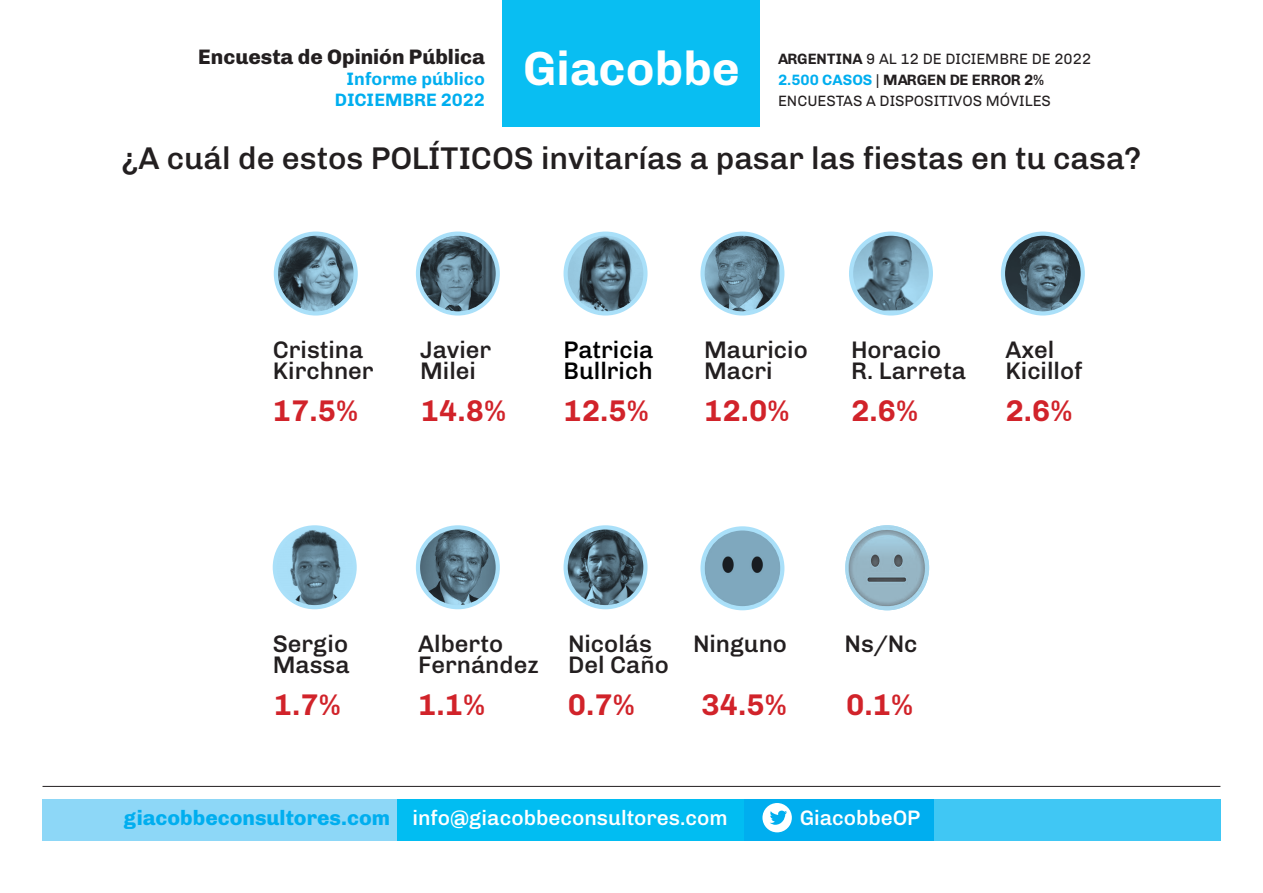
<style>
.page{position:relative;width:1263px;height:893px;background:#fff}
.page>*{position:absolute;margin:0;border:0;box-sizing:border-box;transform-origin:0 0}
.t1{font:700 48px "Chivo";color:#fff}
.t2{font:500 31.5px "Chivo";color:#231f20}
.t3{font:700 30px "Chivo";color:#d1232a}
.t4{font:500 24px "Chivo";color:#231f20}
.t5{font:500 24px "Chivo";color:#000001}
.t6{font:500 21px "Chivo";color:#fff}
.t7{font:800 21px "Chivo";color:#231f20}
.t8{font:700 18px/21px "Chivo";color:#00aeef;text-align:right}
.t9{font:15px/21px "Chivo";color:#231f20}
.s1{font-weight:700}
.s2{font-weight:700;color:#00aeef}
.s3{font-weight:800;color:#00aeef}
</style>
<div class="page">
<div style="left:43px;top:799px;width:1177px;height:42px;background:#00aeef"></div>
<div style="left:43px;top:799px;width:358px;height:42px;background:#8dd7f7"></div>
<div style="left:934px;top:799px;width:286px;height:42px;background:#40c7f4"></div>
<div style="left:398px;top:799px;width:346px;height:42px;background:#01bdf2"></div>
<div style="left:762px;top:803px;width:30px;height:29px;background:#fff;border-radius:50%"></div>
<svg style="left:770px;top:811px;width:17px;height:14px"></svg>
<div style="left:503px;top:0;width:257px;height:127px;background:#09bef2"></div>
<hr style="left:43px;top:786px;width:1177px;height:1px;background:#231f20">
<div style="left:274px;top:232px;width:84px;height:84px;background:#aae0f9;border-radius:50%"></div>
<img style="left:278px;top:236px;width:76px;height:75px;border-radius:38px">
<svg style="left:1001px;top:232px;width:84px;height:84px"></svg>
<img style="left:1005px;top:236px;width:76px;height:75px;border-radius:38px">
<div style="left:273px;top:525px;width:84px;height:84px;background:#aae0f9;border-radius:50%"></div>
<img style="left:277px;top:529px;width:75px;height:76px;border-radius:38px">
<svg style="left:700px;top:232px;width:84px;height:84px"></svg>
<img style="left:705px;top:236px;width:74px;height:75px">
<div style="left:563px;top:232px;width:84px;height:84px;background:#aae0f9;border-radius:50%"></div>
<img style="left:568px;top:236px;width:75px;height:75px;border-radius:38px">
<div style="left:849px;top:232px;width:84px;height:84px;background:#aae0f9;border-radius:50%"></div>
<img style="left:853px;top:236px;width:76px;height:74px">
<svg style="left:416px;top:232px;width:84px;height:84px"></svg>
<img style="left:420px;top:236px;width:76px;height:75px;border-radius:38px">
<svg style="left:563px;top:525px;width:84px;height:84px"></svg>
<img style="left:568px;top:529px;width:75px;height:76px;border-radius:38px">
<div style="left:416px;top:525px;width:84px;height:84px;background:#aae0f9;border-radius:50%"></div>
<img style="left:420px;top:529px;width:76px;height:76px;border-radius:38px">
<div style="left:700px;top:526px;width:84px;height:84px;background:#aae0f9;border-radius:50%"></div>
<img style="left:705px;top:530px;width:75px;height:76px;border-radius:38px">
<img style="left:845px;top:525px;width:84px;height:85px">
<p class="t7" style="left:198px;top:40px;width:288px">Encuesta de Opinión Pública</p>
<p class="t8" style="left:335px;top:67px;width:151px">Informe público<br>DICIEMBRE 2022</p>
<h1 class="t1" style="left:523px;top:31px;width:218px">Giacobbe</h1>
<p class="t9" style="left:778px;top:47px;width:315px"><span class="s1">ARGENTINA</span> 9 AL 12 DE DICIEMBRE DE 2022<br><span class="s2">2.500 CASOS</span> | <span class="s1">MARGEN DE ERROR 2%<br></span>ENCUESTAS A DISPOSITIVOS MÓVILES</p>
<p class="t2" style="left:122px;top:134px;width:1021px">¿A cuál de estos POLÍTICOS invitarías a pasar las fiestas en tu casa?</p>
<p class="t4" style="left:273px;top:331px;width:92px">Cristina</p>
<p class="t4" style="left:273px;top:352px;width:103px">Kirchner</p>
<p class="t3" style="left:273px;top:387px;width:87px">17.5%</p>
<p class="t4" style="left:420px;top:331px;width:73px">Javier</p>
<p class="t4" style="left:420px;top:352px;width:57px">Milei</p>
<p class="t3" style="left:421px;top:387px;width:87px">14.8%</p>
<p class="t5" style="left:563px;top:331px;width:91px">Patricia</p>
<p class="t5" style="left:563px;top:352px;width:91px">Bullrich</p>
<p class="t3" style="left:563px;top:387px;width:87px">12.5%</p>
<p class="t4" style="left:704px;top:331px;width:105px">Mauricio</p>
<p class="t4" style="left:704px;top:352px;width:70px">Macri</p>
<p class="t3" style="left:704px;top:387px;width:87px">12.0%</p>
<p class="t4" style="left:851px;top:331px;width:92px">Horacio</p>
<p class="t4" style="left:851px;top:352px;width:116px">R. Larreta</p>
<p class="t3" style="left:851px;top:387px;width:69px">2.6%</p>
<p class="t4" style="left:1005px;top:331px;width:50px">Axel</p>
<p class="t4" style="left:1005px;top:352px;width:79px">Kicillof</p>
<p class="t3" style="left:1005px;top:387px;width:69px">2.6%</p>
<p class="t4" style="left:273px;top:625px;width:77px">Sergio</p>
<p class="t4" style="left:273px;top:646px;width:78px">Massa</p>
<p class="t3" style="left:274px;top:681px;width:69px">1.7%</p>
<p class="t4" style="left:418px;top:625px;width:86px">Alberto</p>
<p class="t4" style="left:418px;top:646px;width:122px">Fernández</p>
<p class="t3" style="left:418px;top:681px;width:69px">1.1%</p>
<p class="t4" style="left:568px;top:625px;width:85px">Nicolás</p>
<p class="t4" style="left:568px;top:646px;width:102px">Del Caño</p>
<p class="t3" style="left:568px;top:681px;width:69px">0.7%</p>
<p class="t4" style="left:693px;top:625px;width:96px">Ninguno</p>
<p class="t3" style="left:701px;top:681px;width:87px">34.5%</p>
<p class="t4" style="left:845px;top:625px;width:74px">Ns/Nc</p>
<p class="t3" style="left:846px;top:681px;width:69px">0.1%</p>
<p class="t6" style="left:124px;top:801px;width:605px"><span class="s3">giacobbeconsultores.com</span> info@giacobbeconsultores.com</p>
<p class="t6" style="left:800px;top:801px;width:122px">GiacobbeOP</p>
</div>
